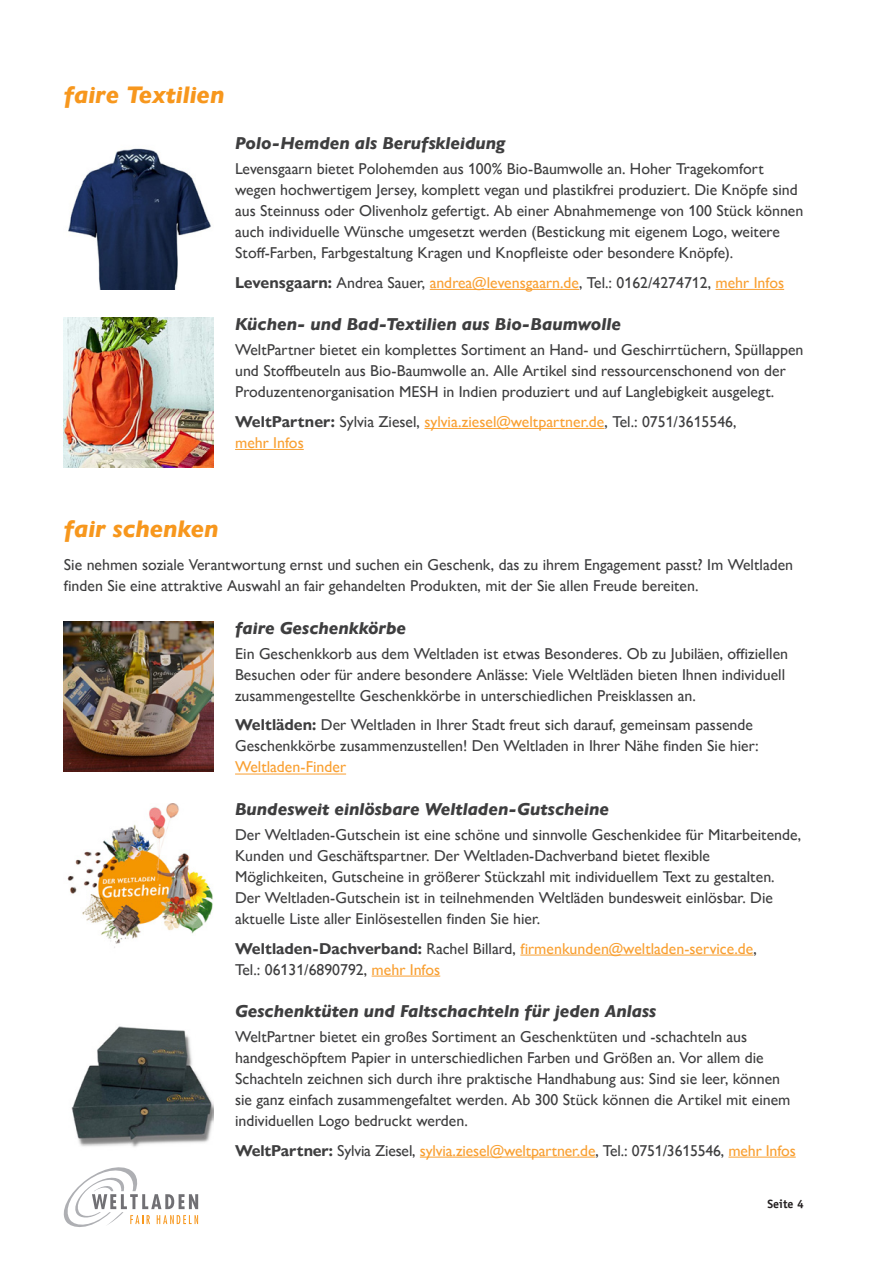
<style>
.page{position:relative;width:893px;height:1263px;background:#fff}
.page>*{position:absolute;margin:0;border:0;box-sizing:border-box;transform-origin:0 0}
.DV_Überschrift{font:italic 800 24px "Gill Sans Nova";color:#f7971d}
.DV_Zwischenüberschri{font:italic 800 17.25px "Gill Sans Nova";color:#3e3e3f}
.DV_Fließtext{font:500 15.75px/21px "Gill Sans Nova";color:#3e3e3f}
.DV_Fließtext-2{font:500 15.75px/21px "Gill Sans Nova";color:#f9a032}
.t1{font:700 12px "Officina Sans Std";color:#231f20}
.s1{font-weight:700}
.s2{color:#f9a032}
.s3{font-weight:700;color:#3e3e3f}
.s4{color:#3e3e3f}
</style>
<div class="page">
<svg style="left:64px;top:1167px;width:134px;height:60px"></svg>
<hr style="left:430px;top:289px;width:149px;height:1px;background:#f9a032">
<hr style="left:715px;top:289px;width:69px;height:1px;background:#f9a032">
<hr style="left:424px;top:428px;width:180px;height:1px;background:#f9a032">
<hr style="left:235px;top:449px;width:69px;height:1px;background:#f9a032">
<hr style="left:235px;top:774px;width:111px;height:1px;background:#f9a032">
<hr style="left:520px;top:955px;width:233px;height:1px;background:#f9a032">
<hr style="left:372px;top:976px;width:68px;height:1px;background:#f9a032">
<hr style="left:420px;top:1157px;width:175px;height:1px;background:#f9a032">
<hr style="left:728px;top:1157px;width:68px;height:1px;background:#f9a032">
<img style="left:68px;top:148px;width:143px;height:141px">
<img style="left:64px;top:318px;width:150px;height:150px">
<img style="left:64px;top:622px;width:150px;height:150px">
<img style="left:67px;top:803px;width:146px;height:145px">
<img style="left:71px;top:1026px;width:143px;height:121px">
<p class="DV_Überschrift" style="left:64px;top:79px;width:162px">faire Textilien</p>
<p class="DV_Zwischenüberschri" style="left:235px;top:132px;width:272px">Polo-Hemden als Berufskleidung</p>
<p class="DV_Fließtext" style="left:235px;top:158px;width:570px">Levensgaarn bietet Polohemden aus 100% Bio-Baumwolle an. Hoher Tragekomfort wegen hochwertigem Jersey, komplett vegan und plastikfrei produziert. Die Knöpfe sind aus Steinnuss oder Olivenholz gefertigt. Ab einer Abnahmemenge von 100 Stück können auch individuelle Wünsche umgesetzt werden (Bestickung mit eigenem Logo, weitere Stoff-Farben, Farbgestaltung Kragen und Knopfleiste oder besondere Knöpfe).</p>
<p class="DV_Fließtext" style="left:235px;top:272px;width:551px"><span class="s1">Levensgaarn:</span> Andrea Sauer, <span class="s2">andrea@levensgaarn.de</span>, Tel.: 0162/4274712, <span class="s2">mehr Infos</span></p>
<p class="DV_Zwischenüberschri" style="left:235px;top:313px;width:387px">Küchen- und Bad-Textilien aus Bio-Baumwolle</p>
<p class="DV_Fließtext" style="left:235px;top:339px;width:570px">WeltPartner bietet ein komplettes Sortiment an Hand- und Geschirrtüchern, Spüllappen und Stoffbeuteln aus Bio-Baumwolle an. Alle Artikel sind ressourcenschonend von der<br>Produzentenorganisation MESH in Indien produziert und auf Langlebigkeit ausgelegt.</p>
<p class="DV_Fließtext-2" style="left:235px;top:411px;width:503px"><span class="s3">WeltPartner:</span> <span class="s4">Sylvia Ziesel,</span> sylvia.ziesel@weltpartner.de<span class="s4">, Tel.: 0751/3615546, </span>mehr Infos</p>
<p class="DV_Überschrift" style="left:64px;top:513px;width:156px">fair schenken</p>
<p class="DV_Fließtext" style="left:64px;top:554px;width:731px">Sie nehmen soziale Verantwortung ernst und suchen ein Geschenk, das zu ihrem Engagement passt? Im Weltladen finden Sie eine attraktive Auswahl an fair gehandelten Produkten, mit der Sie allen Freude bereiten.</p>
<p class="DV_Zwischenüberschri" style="left:235px;top:617px;width:173px">faire Geschenkkörbe</p>
<p class="DV_Fließtext" style="left:235px;top:643px;width:555px">Ein Geschenkkorb aus dem Weltladen ist etwas Besonderes. Ob zu Jubiläen, offiziellen<br>Besuchen oder für andere besondere Anlässe: Viele Weltläden bieten Ihnen individuell zusammengestellte Geschenkkörbe in unterschiedlichen Preisklassen an.</p>
<p class="DV_Fließtext" style="left:235px;top:714px;width:525px"><span class="s1">Weltläden:</span> Der Weltladen in Ihrer Stadt freut sich darauf, gemeinsam passende<br>Geschenkkörbe zusammenzustellen! Den Weltladen in Ihrer Nähe finden Sie hier:<br><span class="s2">Weltladen-Finder</span></p>
<p class="DV_Zwischenüberschri" style="left:235px;top:798px;width:376px">Bundesweit einlösbare Weltladen-Gutscheine</p>
<p class="DV_Fließtext" style="left:235px;top:824px;width:568px">Der Weltladen-Gutschein ist eine schöne und sinnvolle Geschenkidee für Mitarbeitende, Kunden und Geschäftspartner. Der Weltladen-Dachverband bietet flexible Möglichkeiten, Gutscheine in größerer Stückzahl mit individuellem Text zu gestalten.<br>Der Weltladen-Gutschein ist in teilnehmenden Weltläden bundesweit einlösbar. Die aktuelle Liste aller Einlösestellen finden Sie hier.</p>
<p class="DV_Fließtext-2" style="left:235px;top:937px;width:523px"><span class="s3">Weltladen-Dachverband:</span> <span class="s4">Rachel Billard,</span> firmenkunden@weltladen-service.de<span class="s4">,<br>Tel.: 06131/6890792,</span> mehr Infos</p>
<p class="DV_Zwischenüberschri" style="left:235px;top:1000px;width:423px">Geschenktüten und Faltschachteln für jeden Anlass</p>
<p class="DV_Fließtext" style="left:235px;top:1026px;width:557px">WeltPartner bietet ein großes Sortiment an Geschenktüten und -schachteln aus handgeschöpftem Papier in unterschiedlichen Farben und Größen an. Vor allem die Schachteln zeichnen sich durch ihre praktische Handhabung aus: Sind sie leer, können sie ganz einfach zusammengefaltet werden. Ab 300 Stück können die Artikel mit einem individuellen Logo bedruckt werden.</p>
<p class="DV_Fließtext-2" style="left:235px;top:1139px;width:562px"><span class="s3">WeltPartner:</span> <span class="s4">Sylvia Ziesel,</span> sylvia.ziesel@weltpartner.de<span class="s4">, Tel.: 0751/3615546,</span> mehr Infos</p>
<p class="t1" style="left:767px;top:1196px;width:38px">Seite 4</p>
</div>
